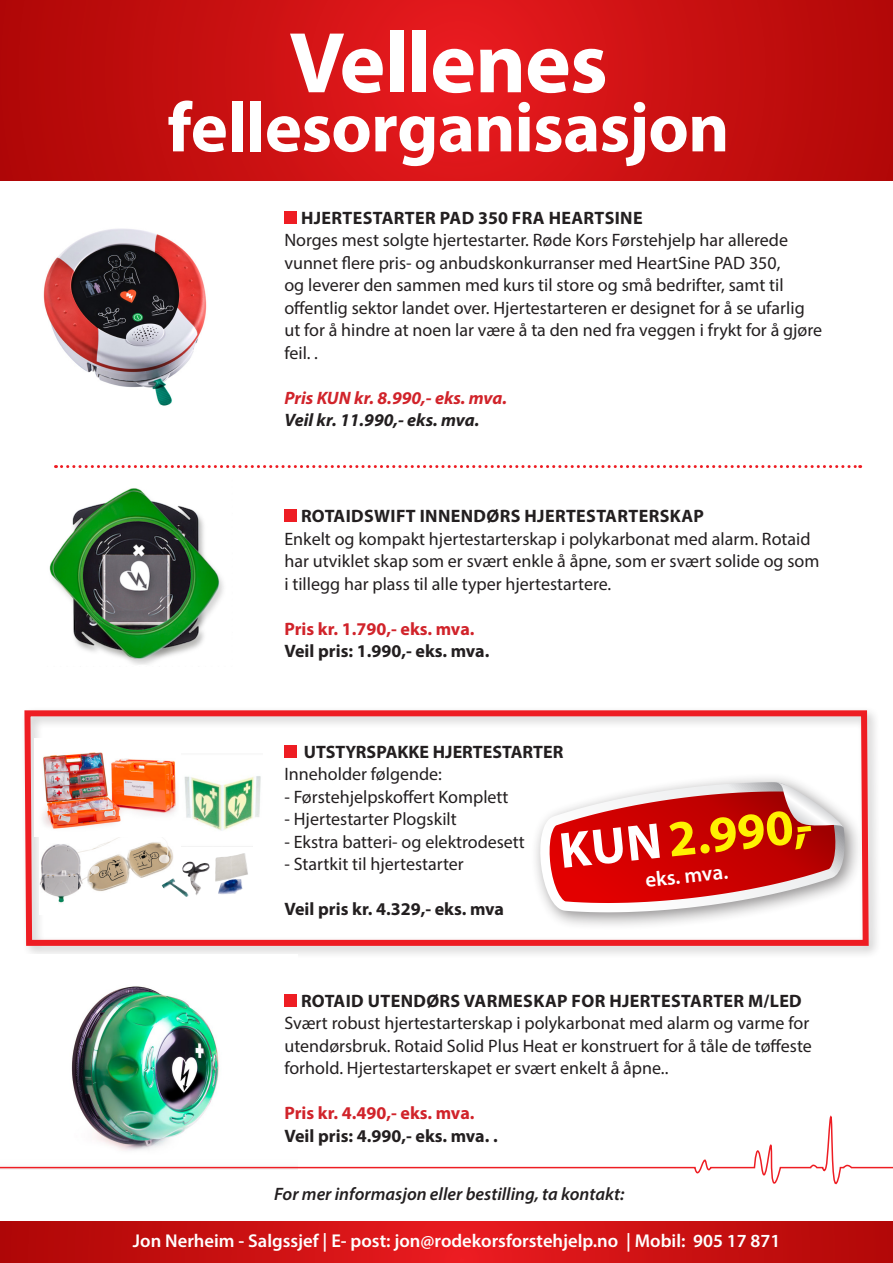
<style>
.page{position:relative;width:893px;height:1263px;background:#fff}
.page>*{position:absolute;margin:0;border:0;box-sizing:border-box;transform-origin:0 0}
.t1{font:700 87px "Myriad Pro";letter-spacing:-.015em;color:#fff}
.t2{font:700 70.5px "Myriad Pro";letter-spacing:-.01em;color:#fff}
.t3{font:700 51px "Myriad Pro";color:#fff101}
.t4{font:600 21px "Myriad Pro";color:#fff}
.t5{font:600 18.6px "Myriad Pro";color:#fff}
.t6{font:18px/22.5px "Myriad Pro";color:#231f20}
.t7{font:700 18px "Myriad Pro";letter-spacing:.02em;color:#231f20}
.t8{font:700 18px "Myriad Pro";color:#231f20}
.t9{font:700 18px "Myriad Pro";color:#d1232a}
.t10{font:italic 600 18px "Myriad Pro";color:#231f20}
.t11{font:italic 700 18px "Myriad Pro";color:#d1232a}
.t12{font:italic 700 18px "Myriad Pro";color:#231f20}
.s1{color:#fff}
</style>
<div class="page">
<div style="left:20px;top:706px;width:862px;height:253px;background:#231f20;opacity:.25"></div>
<svg style="left:21px;top:707px;width:851px;height:242px"></svg>
<img style="left:20px;top:954px;width:277px;height:158px">
<img style="left:43px;top:228px;width:164px;height:240px">
<img style="left:49px;top:488px;width:175px;height:177px">
<svg style="left:0;top:0;width:893px;height:181px;background:#ca1012"></svg>
<svg style="left:56px;top:465px;width:805px;height:3px"></svg>
<svg style="left:0;top:1221px;width:893px;height:42px;background:#cb1112"></svg>
<div style="left:530px;top:773px;width:333px;height:158px;background:#231f20;opacity:.5"></div>
<svg style="left:530px;top:782px;width:316px;height:130px"></svg>
<svg style="left:0;top:1112px;width:893px;height:73px"></svg>
<img style="left:40px;top:836px;width:135px;height:79px">
<img style="left:182px;top:753px;width:81px;height:93px">
<div style="left:254px;top:819px;width:101px;height:71px;background:#fff"></div>
<div style="left:284px;top:211px;width:13px;height:13px;background:#ee1d23"></div>
<div style="left:284px;top:509px;width:13px;height:13px;background:#ee1d23"></div>
<div style="left:284px;top:745px;width:13px;height:12px;background:#ee1d23"></div>
<div style="left:284px;top:994px;width:13px;height:12px;background:#ee1d23"></div>
<img style="left:34px;top:738px;width:144px;height:98px">
<p class="t1" style="left:289px;top:6px;width:320px">Vellenes</p>
<p class="t2" style="left:167px;top:82px;width:563px">fellesorganisasjon</p>
<p class="t7" style="left:301px;top:206px;width:343px">HJERTESTARTER PAD 350 FRA HEARTSINE</p>
<p class="t6" style="left:284px;top:229px;width:539px">Norges mest solgte hjertestarter. Røde Kors Førstehjelp har allerede vunnet flere pris- og anbudskonkurranser med HeartSine PAD 350,<br>og leverer den sammen med kurs til store og små bedrifter, samt til offentlig sektor landet over. Hjertestarteren er designet for å se ufarlig ut for å hindre at noen lar være å ta den ned fra veggen i frykt for å gjøre feil. .</p>
<p class="t11" style="left:284px;top:386px;width:224px">Pris KUN kr. 8.990,- eks. mva.</p>
<p class="t12" style="left:284px;top:408px;width:196px">Veil kr. 11.990,- eks. mva.</p>
<p class="t7" style="left:301px;top:504px;width:405px">ROTAIDSWIFT INNENDØRS HJERTESTARTERSKAP</p>
<p class="t6" style="left:284px;top:527px;width:537px">Enkelt og kompakt hjertestarterskap i polykarbonat med alarm. Rotaid har utviklet skap som er svært enkle å åpne, som er svært solide og som i tillegg har plass til alle typer hjertestartere.</p>
<p class="t9" style="left:284px;top:617px;width:192px">Pris kr. 1.790,- eks. mva.</p>
<p class="t8" style="left:284px;top:639px;width:207px">Veil pris: 1.990,- eks. mva.</p>
<p class="t8" style="left:304px;top:740px;width:261px">UTSTYRSPAKKE HJERTESTARTER</p>
<p class="t6" style="left:284px;top:762px;width:159px">Inneholder følgende:</p>
<p class="t6" style="left:284px;top:785px;width:226px">- Førstehjelpskoffert Komplett</p>
<p class="t6" style="left:284px;top:807px;width:174px">- Hjertestarter Plogskilt</p>
<p class="t6" style="left:284px;top:830px;width:242px">- Ekstra batteri- og elektrodesett</p>
<p class="t6" style="left:284px;top:852px;width:181px">- Startkit til hjertestarter</p>
<p class="t8" style="left:284px;top:897px;width:221px">Veil pris kr. 4.329,- eks. mva</p>
<p class="t3" style="left:556px;top:818px;width:255px;rotate:-6deg"><span class="s1">KUN</span> 2.990,-</p>
<p class="t4" style="left:644px;top:867px;width:84px;rotate:-6deg">eks. mva.</p>
<p class="t7" style="left:301px;top:989px;width:502px">ROTAID UTENDØRS VARMESKAP FOR HJERTESTARTER M/LED</p>
<p class="t6" style="left:284px;top:1011px;width:529px">Svært robust hjertestarterskap i polykarbonat med alarm og varme for utendørsbruk. Rotaid Solid Plus Heat er konstruert for å tåle de tøffeste forhold. Hjertestarterskapet er svært enkelt å åpne..</p>
<p class="t9" style="left:284px;top:1101px;width:192px">Pris kr. 4.490,- eks. mva.</p>
<p class="t8" style="left:284px;top:1124px;width:215px">Veil pris: 4.990,- eks. mva. .</p>
<p class="t10" style="left:274px;top:1183px;width:352px">For mer informasjon eller bestilling, ta kontakt:</p>
<p class="t5" style="left:133px;top:1229px;width:649px">Jon Nerheim - Salgssjef | E- post: jon@rodekorsforstehjelp.no | Mobil: 905 17 871</p>
</div>
